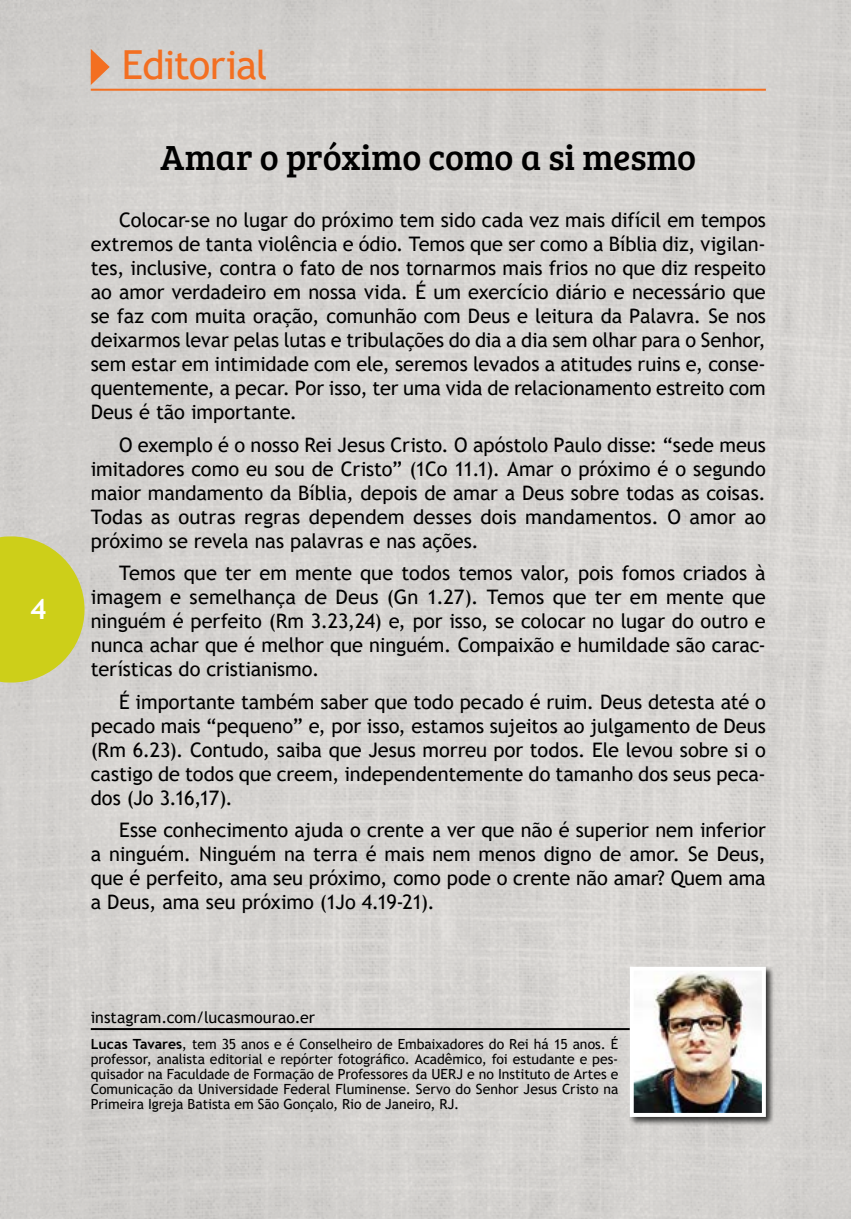
<style>
.page{position:relative;width:851px;height:1219px;background:#fff}
.page>*{position:absolute;margin:0;border:0;box-sizing:border-box;transform-origin:0 0}
.t1{font:40px "Trebuchet MS";letter-spacing:-.025em;color:#f36f21}
.t2{font:36px "Bree Serif";letter-spacing:-.01em;color:#000}
.t3{font:700 28px "Trebuchet MS";color:#fff}
.t4{font:20px/24px "Trebuchet MS";letter-spacing:-.005em;color:#000;text-align:justify}
.t5{font:16px "Trebuchet MS";letter-spacing:.005em;color:#000}
.t6{font:14px/15px "Trebuchet MS";letter-spacing:-.005em;color:#000;text-align:justify}
.s1{font-weight:700}
</style>
<div class="page">
<div style="left:0;top:0;width:850px;height:1219px;background:#d5d3d0"></div>
<hr style="left:91px;top:1028px;width:674px;height:2px;background:#000">
<div style="left:628px;top:966px;width:146px;height:160px;background:#000;opacity:.75"></div>
<img style="left:634px;top:972px;width:126px;height:140px">
<div style="left:629px;top:967px;width:136px;height:150px;border:4px solid #fff"></div>
<hr style="left:91px;top:89px;width:674px;height:2px;background:#f36f21">
<svg style="left:91px;top:49px;width:19px;height:36px"></svg>
<svg style="left:0;top:536px;width:84px;height:147px"></svg>
<h3 class="t3" style="left:30px;top:592px;width:18px">4</h3>
<h1 class="t1" style="left:122px;top:39px;width:147px">Editorial</h1>
<h2 class="t2" style="left:160px;top:131px;width:537px">Amar o próximo como a si mesmo</h2>
<p class="t4" style="left:91px;top:208px;width:676px;text-indent:28px">Colocar-se no lugar do próximo tem sido cada vez mais difícil em tempos extremos de tanta violência e ódio. Temos que ser como a Bíblia diz, vigilan&shy;tes, inclusive, contra o fato de nos tornarmos mais frios no que diz respeito ao amor verdadeiro em nossa vida. É um exercício diário e necessário que se faz com muita oração, comunhão com Deus e leitura da Palavra. Se nos deixarmos levar pelas lutas e tribulações do dia a dia sem olhar para o Senhor, sem estar em intimidade com ele, seremos levados a atitudes ruins e, conse&shy;quentemente, a pecar. Por isso, ter uma vida de relacionamento estreito com Deus é tão importante.</p>
<p class="t4" style="left:91px;top:433px;width:676px;text-indent:28px">O exemplo é o nosso Rei Jesus Cristo. O apóstolo Paulo disse: “sede meus imitadores como eu sou de Cristo” (1Co 11.1). Amar o próximo é o segundo maior mandamento da Bíblia, depois de amar a Deus sobre todas as coisas.<br>Todas as outras regras dependem desses dois mandamentos. O amor ao próximo se revela nas palavras e nas ações.</p>
<p class="t4" style="left:91px;top:561px;width:676px;text-indent:28px">Temos que ter em mente que todos temos valor, pois fomos criados à imagem e semelhança de Deus (Gn 1.27). Temos que ter em mente que ninguém é perfeito (Rm 3.23,24) e, por isso, se colocar no lugar do outro e nunca achar que é melhor que ninguém. Compaixão e humildade são carac&shy;terísticas do cristianismo.</p>
<p class="t4" style="left:91px;top:690px;width:676px;text-indent:28px">É importante também saber que todo pecado é ruim. Deus detesta até o pecado mais “pequeno” e, por isso, estamos sujeitos ao julgamento de Deus (Rm 6.23). Contudo, saiba que Jesus morreu por todos. Ele levou sobre si o castigo de todos que creem, independentemente do tamanho dos seus peca&shy;dos (Jo 3.16,17).</p>
<p class="t4" style="left:91px;top:818px;width:676px;text-indent:28px">Esse conhecimento ajuda o crente a ver que não é superior nem inferior a ninguém. Ninguém na terra é mais nem menos digno de amor. Se Deus, que é perfeito, ama seu próximo, como pode o crente não amar? Quem ama a Deus, ama seu próximo (1Jo 4.19-21).</p>
<p class="t5" style="left:91px;top:1007px;width:226px">instagram.com/lucasmourao.er</p>
<p class="t6" style="left:91px;top:1036px;width:529px"><span class="s1">Lucas Tavares</span>, tem 35 anos e é Conselheiro de Embaixadores do Rei há 15 anos. É professor, analista editorial e repórter fotográfico. Acadêmico, foi estudante e pes&shy;quisador na Faculdade de Formação de Professores da UERJ e no Instituto de Artes e Comunicação da Universidade Federal Fluminense. Servo do Senhor Jesus Cristo na Primeira Igreja Batista em São Gonçalo, Rio de Janeiro, RJ.</p>
</div>
